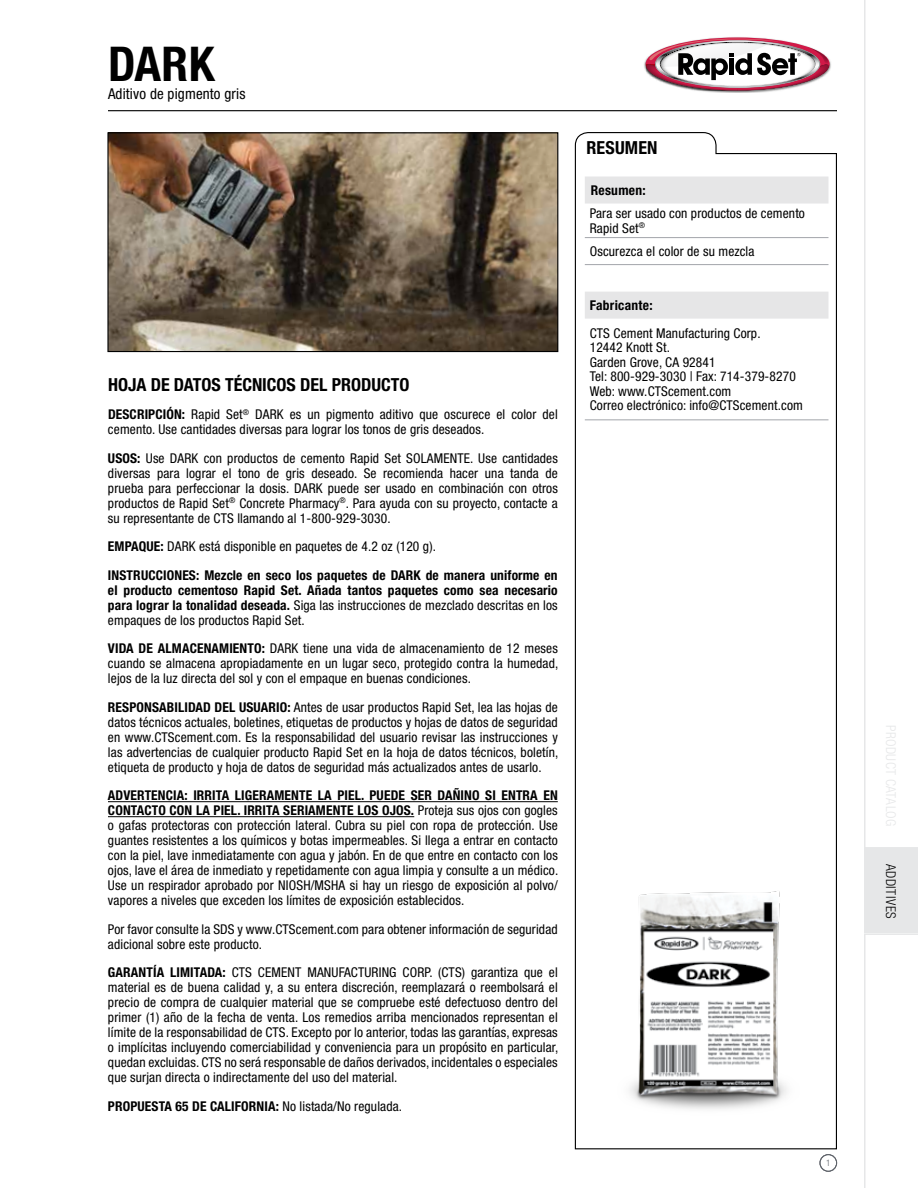
<style>
.page{position:relative;width:918px;height:1188px;background:#fff}
.page>*{position:absolute;margin:0;border:0;box-sizing:border-box;transform-origin:0 0}
.t1{font:700 condensed 48px "Helvetica Neue LT Std";color:#000}
.t2{font:700 condensed 18px "Helvetica Neue LT Std";color:#000}
.t3{font:condensed 15px "Helvetica Neue LT Std";letter-spacing:.01em;color:#000}
.t4{font:condensed 13.5px/15px "Helvetica Neue LT Std";letter-spacing:.01em;color:#000;text-align:justify}
.t5{font:700 condensed 13.5px/15px "Helvetica Neue LT Std";letter-spacing:.01em;color:#000}
.t6{font:300 condensed 13.5px "Helvetica Neue LT Std";letter-spacing:.04em;color:#000}
.t7{font:300 condensed 9px "Helvetica Neue LT Std";color:#5f636a}
.s1{font-weight:700}
.s2{font-weight:400}
</style>
<div class="page">
<hr style="left:108px;top:110px;width:729px;height:1px;background:#000">
<svg style="left:574px;top:132px;width:263px;height:1018px"></svg>
<img style="left:576px;top:876px;width:260px;height:296px">
<img style="left:109px;top:134px;width:447px;height:216px">
<div style="left:107px;top:132px;width:451px;height:220px;border:1px solid #000"></div>
<img style="left:644px;top:59px;width:187px;height:34px">
<svg style="left:646px;top:37px;width:184px;height:54px"></svg>
<hr style="left:108px;top:801px;width:450px;height:1px;background:#000">
<hr style="left:108px;top:816px;width:306px;height:1px;background:#000">
<div style="left:820px;top:1154px;width:17px;height:18px;border:1px solid #5f636a;border-radius:50%"></div>
<svg style="left:585px;top:177px;width:243px;height:142px"></svg>
<hr style="left:585px;top:420px;width:243px;height:1px;background:#a2a5aa">
<hr style="left:585px;top:237px;width:243px;height:1px;background:#a2a5aa">
<hr style="left:585px;top:264px;width:243px;height:1px;background:#a2a5aa">
<div style="left:864px;top:849px;width:54px;height:84px;background:#e6e7e8"></div>
<svg style="left:864px;top:0;width:54px;height:849px"></svg>
<svg style="left:864px;top:933px;width:54px;height:255px"></svg>
<h1 class="t1" style="left:108px;top:35px;width:108px">DARK</h1>
<p class="t3" style="left:108px;top:85px;width:139px">Aditivo de pigmento gris</p>
<h2 class="t2" style="left:108px;top:374px;width:303px">HOJA DE DATOS TÉCNICOS DEL PRODUCTO</h2>
<p class="t4" style="left:108px;top:407px;width:451px"><span class="s1">DESCRIPCIÓN:</span> Rapid Set<sup>®</sup> DARK es un pigmento aditivo que oscurece el color del cemento. Use cantidades diversas para lograr los tonos de gris deseados.</p>
<p class="t4" style="left:108px;top:450px;width:451px"><span class="s1">USOS:</span> Use DARK con productos de cemento Rapid Set SOLAMENTE. Use cantidades diversas para lograr el tono de gris deseado. Se recomienda hacer una tanda de prueba para perfeccionar la dosis. DARK puede ser usado en combinación con otros productos de Rapid Set<sup>®</sup> Concrete Pharmacy<sup>®</sup>. Para ayuda con su proyecto, contacte a su representante de CTS llamando al 1-800-929-3030.</p>
<p class="t5" style="left:108px;top:532px;width:451px;line-height:28.5px">EMPAQUE: <span class="s2">DARK está disponible en paquetes de 4.2 oz (120 g).<br></span>INSTRUCCIONES: Mezcle en seco los paquetes de DARK de manera uniforme en</p>
<p class="t5" style="left:108px;top:582px;width:451px;text-align:justify">el producto cementoso Rapid Set. Añada tantos paquetes como sea necesario para lograr la tonalidad deseada. <span class="s2">Siga las instrucciones de mezclado descritas en los empaques de los productos Rapid Set.</span></p>
<p class="t4" style="left:108px;top:641px;width:452px"><span class="s1">VIDA DE ALMACENAMIENTO:</span> DARK tiene una vida de almacenamiento de 12 meses cuando se almacena apropiadamente en un lugar seco, protegido contra la humedad, lejos de la luz directa del sol y con el empaque en buenas condiciones.</p>
<p class="t4" style="left:108px;top:699px;width:452px"><span class="s1">RESPONSABILIDAD DEL USUARIO:</span> Antes de usar productos Rapid Set, lea las hojas de datos técnicos actuales, boletines, etiquetas de productos y hojas de datos de seguridad en www.CTScement.com. Es la responsabilidad del usuario revisar las instrucciones y las advertencias de cualquier producto Rapid Set en la hoja de datos técnicos, boletín, etiqueta de producto y hoja de datos de seguridad más actualizados antes de usarlo.</p>
<p class="t4" style="left:108px;top:788px;width:452px"><span class="s1">ADVERTENCIA: IRRITA LIGERAMENTE LA PIEL. PUEDE SER DAÑINO SI ENTRA EN CONTACTO CON LA PIEL. IRRITA SERIAMENTE LOS OJOS.</span> Proteja sus ojos con gogles o gafas protectoras con protección lateral. Cubra su piel con ropa de protección. Use guantes resistentes a los químicos y botas impermeables. Si llega a entrar en contacto con la piel, lave inmediatamente con agua y jabón. En de que entre en contacto con los ojos, lave el área de inmediato y repetidamente con agua limpia y consulte a un médico.<br>Use un respirador aprobado por NIOSH/MSHA si hay un riesgo de exposición al polvo/ vapores a niveles que exceden los límites de exposición establecidos.</p>
<p class="t4" style="left:108px;top:921px;width:451px">Por favor consulte la SDS y www.CTScement.com para obtener información de seguridad adicional sobre este producto.</p>
<p class="t4" style="left:108px;top:965px;width:452px"><span class="s1">GARANTÍA LIMITADA:</span> CTS CEMENT MANUFACTURING CORP. (CTS) garantiza que el material es de buena calidad y, a su entera discreción, reemplazará o reembolsará el precio de compra de cualquier material que se compruebe esté defectuoso dentro del primer (1) año de la fecha de venta. Los remedios arriba mencionados representan el límite de la responsabilidad de CTS. Excepto por lo anterior, todas las garantías, expresas o implícitas incluyendo comerciabilidad y conveniencia para un propósito en particular, quedan excluidas. CTS no será responsable de daños derivados, incidentales o especiales que surjan directa o indirectamente del uso del material.</p>
<p class="t5" style="left:108px;top:1098px;width:296px">PROPUESTA 65 DE CALIFORNIA: <span class="s2">No listada/No regulada.</span></p>
<h2 class="t2" style="left:586px;top:136px;width:73px">RESUMEN</h2>
<p class="t5" style="left:591px;top:182px;width:56px">Resumen:</p>
<p class="t4" style="left:590px;top:206px;width:217px;line-height:14.5px">Para ser usado con productos de cemento<br>Rapid Set<sup>®</sup></p>
<p class="t4" style="left:590px;top:244px;width:166px">Oscurezca el color de su mezcla</p>
<p class="t5" style="left:590px;top:297px;width:64px">Fabricante:</p>
<p class="t4" style="left:590px;top:325px;width:215px;line-height:14.5px;text-align:left">CTS Cement Manufacturing Corp.<br>12442 Knott St.<br>Garden Grove, CA 92841<br>Tel: 800-929-3030 | Fax: 714-379-8270<br>Web: www.CTScement.com<br>Correo electrónico: info@CTScement.com</p>
<p class="t7" style="left:826px;top:1158px;width:6px">1</p>
<p class="t6" style="left:899px;top:864px;width:56px;rotate:90deg">ADDITIVES</p>
</div>
